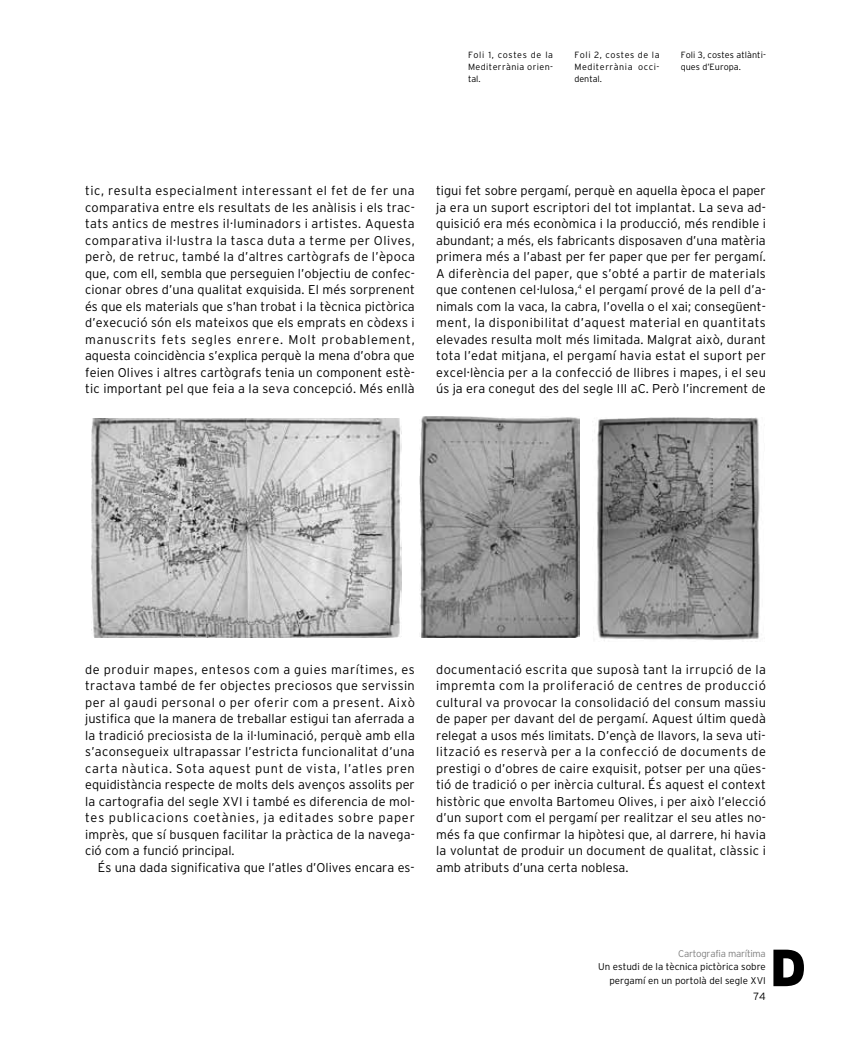
<style>
.page{position:relative;width:851px;height:1063px;background:#fff}
.page>*{position:absolute;margin:0;border:0;box-sizing:border-box;transform-origin:0 0}
.t1{font:900 52.2px "Interstate";color:#000}
.t2{font:300 12.75px/16.5px "Interstate";letter-spacing:.015em;color:#000;text-align:justify}
.t3{font:300 12.75px "Interstate";letter-spacing:.055em;color:#000}
.t4{font:300 12.75px "Interstate";letter-spacing:.065em;color:#000}
.t5{font:300 12.75px "Interstate";letter-spacing:.045em;color:#000}
.t6{font:300 12.75px "Interstate";letter-spacing:.05em;color:#000}
.t7{font:300 10.5px "Interstate";color:#000}
.t8{font:300 9.75px/13.5px "Interstate";color:#000;text-align:right}
.t9{font:300 9px/12px "Interstate";letter-spacing:.045em;color:#000;text-align:justify}
.t10{font:300 9px/12px "Interstate";letter-spacing:.005em;color:#000}
.s1{color:#808080}
</style>
<div class="page">
<img style="left:92px;top:418px;width:309px;height:219px">
<img style="left:419px;top:416px;width:160px;height:222px">
<img style="left:597px;top:417px;width:163px;height:225px">
<p class="t9" style="left:468px;top:50px;width:87px">Foli 1, costes de la Mediterrània orien&shy;tal.</p>
<p class="t9" style="left:574px;top:50px;width:87px">Foli 2, costes de la Mediterrània occi&shy;dental.</p>
<p class="t10" style="left:680px;top:50px;width:87px">Foli 3, costes atlànti&shy;ques d’Europa.</p>
<p class="t2" style="left:85px;top:183px;width:331px">tic, resulta especialment interessant el fet de fer una comparativa entre els resultats de les anàlisis i els trac&shy;tats antics de mestres il·luminadors i artistes. Aquesta comparativa il·lustra la tasca duta a terme per Olives, però, de retruc, també la d’altres cartògrafs de l’època que, com ell, sembla que perseguien l’objectiu de confec&shy;cionar obres d’una qualitat exquisida. El més sorprenent és que els materials que s’han trobat i la tècnica pictòrica d’execució són els mateixos que els emprats en còdexs i manuscrits fets segles enrere. Molt probablement, aquesta coincidència s’explica perquè la mena d’obra que feien Olives i altres cartògrafs tenia un component estè&shy;tic important pel que feia a la seva concepció. Més enllà</p>
<p class="t2" style="left:436px;top:183px;width:331px">tigui fet sobre pergamí, perquè en aquella època el paper ja era un suport escriptori del tot implantat. La seva ad&shy;quisició era més econòmica i la producció, més rendible i abundant; a més, els fabricants disposaven d’una matèria primera més a l’abast per fer paper que per fer pergamí.<br>A diferència del paper, que s’obté a partir de materials que contenen cel·lulosa,<sup>4</sup> el pergamí prové de la pell d’a&shy;nimals com la vaca, la cabra, l’ovella o el xai; consegüent&shy;ment, la disponibilitat d’aquest material en quantitats elevades resulta molt més limitada. Malgrat això, durant tota l’edat mitjana, el pergamí havia estat el suport per excel·lència per a la confecció de llibres i mapes, i el seu ús ja era conegut des del segle III aC. Però l’increment de</p>
<p class="t6" style="left:85px;top:664px;width:331px">de produir mapes, entesos com a guies marítimes, es</p>
<p class="t2" style="left:85px;top:678px;width:331px">tractava també de fer objectes preciosos que servissin</p>
<p class="t5" style="left:85px;top:697px;width:331px">per al gaudi personal o per oferir com a present. Això</p>
<p class="t2" style="left:85px;top:711px;width:331px">justifica que la manera de treballar estigui tan aferrada a</p>
<p class="t2" style="left:85px;top:728px;width:331px">la tradició preciosista de la il·luminació, perquè amb ella</p>
<p class="t2" style="left:85px;top:744px;width:331px">s’aconsegueix ultrapassar l’estricta funcionalitat d’una</p>
<p class="t3" style="left:85px;top:763px;width:331px">carta nàutica. Sota aquest punt de vista, l’atles pren</p>
<p class="t2" style="left:85px;top:777px;width:331px">equidistància respecte de molts dels avenços assolits per</p>
<p class="t2" style="left:85px;top:794px;width:331px">la cartografia del segle XVI i també es diferencia de mol-</p>
<p class="t4" style="left:85px;top:813px;width:331px">tes publicacions coetànies, ja editades sobre paper</p>
<p class="t2" style="left:85px;top:827px;width:331px">imprès, que sí busquen facilitar la pràctica de la navega-</p>
<p class="t2" style="left:85px;top:843px;width:151px">ció com a funció principal.</p>
<p class="t2" style="left:98px;top:860px;width:318px">És una dada significativa que l’atles d’Olives encara es-</p>
<p class="t2" style="left:436px;top:662px;width:331px">documentació escrita que suposà tant la irrupció de la impremta com la proliferació de centres de producció cultural va provocar la consolidació del consum massiu de paper per davant del de pergamí. Aquest últim quedà relegat a usos més limitats. D’ençà de llavors, la seva uti&shy;lització es reservà per a la confecció de documents de prestigi o d’obres de caire exquisit, potser per una qües&shy;tió de tradició o per inèrcia cultural. És aquest el context històric que envolta Bartomeu Olives, i per això l’elecció d’un suport com el pergamí per realitzar el seu atles no&shy;més fa que confirmar la hipòtesi que, al darrere, hi havia la voluntat de produir un document de qualitat, clàssic i amb atributs d’una certa noblesa.</p>
<p class="t8" style="left:598px;top:947px;width:169px"><span class="s1">Cartografia marítima<br></span>Un estudi de la tècnica pictòrica sobre pergamí en un portolà del segle XVI</p>
<p class="t7" style="left:753px;top:992px;width:14px">74</p>
<p class="t1" style="left:769px;top:948px;width:38px">D</p>
</div>
